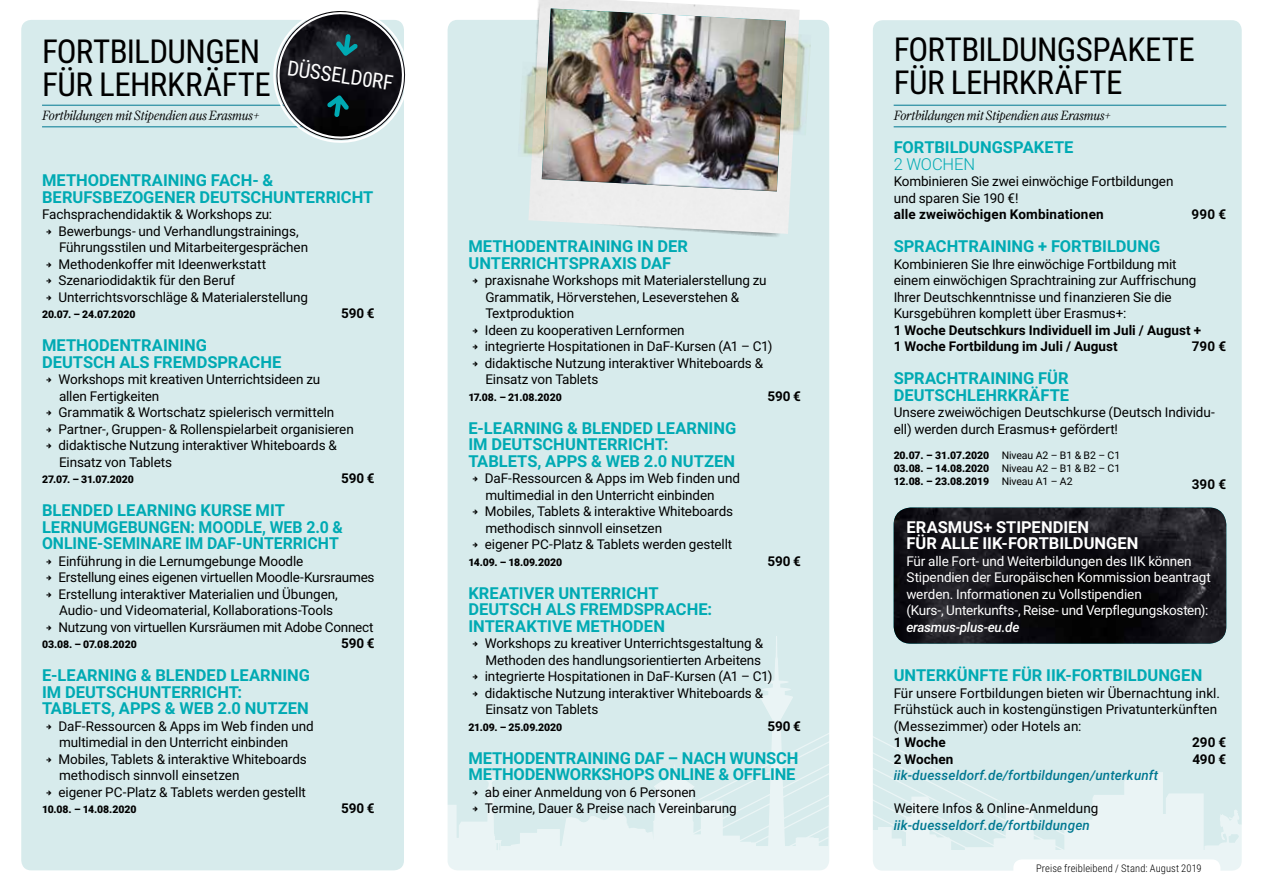
<style>
.page{position:relative;width:1263px;height:893px;background:#fff}
.page>*{position:absolute;margin:0;border:0;box-sizing:border-box;transform-origin:0 0}
.t1{font:33px/33px "Roboto Condensed";letter-spacing:-.015em;color:#000}
.t2{font:20.85px "Roboto Condensed";color:#fff}
.t3{font:700 16.5px/16.5px "Roboto";color:#00aab3}
.t4{font:700 16.5px/16.5px "Roboto";color:#fff}
.t5{font:300 16.5px "Roboto";letter-spacing:-.01em;color:#00aab3}
.t6{font:13.5px/16.5px "Roboto";letter-spacing:-.01em;color:#000}
.t7{font:13.5px/16.5px "Roboto";letter-spacing:-.01em;color:#fff}
.t8{font:700 13.5px/16.5px "Roboto";letter-spacing:.005em;color:#000}
.t9{font:italic 500 13.5px "Roboto";letter-spacing:.01em;color:#007891}
.t10{font:italic 300 13.5px "Farnham Display";letter-spacing:-.02em;color:#000}
.t11{font:italic 500 13.5px "Roboto";letter-spacing:-.02em;color:#fff}
.t12{font:900 10.5px/12.8px "Roboto";letter-spacing:-.01em;color:#000;text-align:justify}
.t13{font:300 10.5px "Roboto Condensed";letter-spacing:.01em;color:#000}
.s1{font-weight:400}
</style>
<div class="page">
<div style="left:873px;top:20px;width:369px;height:851px;background:#d7ebec;border-radius:10px"></div>
<div style="left:448px;top:20px;width:381px;height:850px;background:#d7ebec;border-radius:10px"></div>
<svg style="left:25px;top:636px;width:1217px;height:235px"></svg>
<div style="left:21px;top:20px;width:383px;height:850px;background:#d7ebec;border-radius:10px"></div>
<img style="left:528px;top:9px;width:272px;height:225px">
<svg style="left:529px;top:0;width:258px;height:237px"></svg>
<img style="left:541px;top:7px;width:246px;height:186px">
<img style="left:769px;top:33px;width:42px;height:103px">
<img style="left:522px;top:62px;width:35px;height:96px">
<img style="left:894px;top:508px;width:332px;height:136px">
<hr style="left:894px;top:105px;width:332px;height:1px;background:#007891">
<hr style="left:894px;top:127px;width:332px;height:1px;background:#007891">
<hr style="left:42px;top:105px;width:333px;height:1px;background:#007891">
<hr style="left:42px;top:127px;width:333px;height:1px;background:#007891">
<svg style="left:267px;top:11px;width:139px;height:132px"></svg>
<div style="left:1013px;top:859px;width:207px;height:27px;background:#fff;border-radius:9px"></div>
<svg style="left:21px;top:538px;width:482px;height:328px"></svg>
<h1 class="t1" style="left:42px;top:34px;width:230px">FORTBILDUNGEN<br>FÜR LEHRKRÄFTE</h1>
<h2 class="t2" style="left:289px;top:53px;width:108px;rotate:8deg">DÜSSELD0RF</h2>
<h1 class="t1" style="left:894px;top:32px;width:303px">FORTBILDUNGSPAKETE<br>FÜR LEHRKRÄFTE</h1>
<p class="t10" style="left:42px;top:108px;width:219px">Fortbildungen mit Stipendien aus Erasmus+</p>
<p class="t10" style="left:894px;top:108px;width:219px">Fortbildungen mit Stipendien aus Erasmus+</p>
<p class="t3" style="left:42px;top:172px;width:333px">METHODENTRAINING FACH- &amp;<br>BERUFSBEZOGENER DEUTSCHUNTERRICHT</p>
<p class="t6" style="left:58px;top:206px;width:251px;text-indent:-16px">Fachsprachendidaktik &amp; Workshops zu:<br>Bewerbungs- und Verhandlungstrainings, Führungsstilen und Mitarbeitergesprächen Methodenkoffer mit Ideenwerkstatt Szenariodidaktik für den Beruf Unterrichtsvorschläge &amp; Materialerstellung</p>
<p class="t12" style="left:42px;top:308px;width:95px">20.07. – 24.07.2020</p>
<p class="t8" style="left:341px;top:305px;width:35px">590 €</p>
<p class="t3" style="left:42px;top:337px;width:241px">METHODENTRAINING<br>DEUTSCH ALS FREMDSPRACHE</p>
<p class="t6" style="left:58px;top:371px;width:297px">Workshops mit kreativen Unterrichtsideen zu<br>allen Fertigkeiten<br>Grammatik &amp; Wortschatz spielerisch vermitteln Partner-, Gruppen- &amp; Rollenspielarbeit organisieren didaktische Nutzung interaktiver Whiteboards &amp; Einsatz von Tablets</p>
<p class="t12" style="left:42px;top:473px;width:93px">27.07. – 31.07.2020</p>
<p class="t8" style="left:341px;top:470px;width:35px">590 €</p>
<p class="t3" style="left:42px;top:502px;width:302px">BLENDED LEARNING KURSE MIT<br>LERNUMGEBUNGEN: MOODLE, WEB 2.0 &amp;<br>ONLINE-SEMINARE IM DAF-UNTERRICHT</p>
<p class="t6" style="left:58px;top:552px;width:317px">Einführung in die Lernumgebunge Moodle<br>Erstellung eines eigenen virtuellen Moodle-Kursraumes Erstellung interaktiver Materialien und Übungen, Audio- und Videomaterial, Kollaborations-Tools Nutzung von virtuellen Kursräumen mit Adobe Connect</p>
<p class="t12" style="left:42px;top:638px;width:96px">03.08. – 07.08.2020</p>
<p class="t8" style="left:341px;top:635px;width:35px">590 €</p>
<p class="t3" style="left:42px;top:667px;width:269px">E-LEARNING &amp; BLENDED LEARNING<br>IM DEUTSCHUNTERRICHT:<br>TABLETS, APPS &amp; WEB 2.0 NUTZEN</p>
<p class="t6" style="left:58px;top:717px;width:257px">DaF-Ressourcen &amp; Apps im Web finden und multimedial in den Unterricht einbinden Mobiles, Tablets &amp; interaktive Whiteboards methodisch sinnvoll einsetzen<br>eigener PC-Platz &amp; Tablets werden gestellt</p>
<p class="t12" style="left:42px;top:803px;width:96px">10.08. – 14.08.2020</p>
<p class="t8" style="left:341px;top:800px;width:35px">590 €</p>
<p class="t3" style="left:468px;top:238px;width:221px">METHODENTRAINING IN DER<br>UNTERRICHTSPRAXIS DAF</p>
<p class="t6" style="left:485px;top:272px;width:289px">praxisnahe Workshops mit Materialerstellung zu Grammatik, Hörverstehen, Leseverstehen &amp; Textproduktion<br>Ideen zu kooperativen Lernformen<br>integrierte Hospitationen in DaF-Kursen (A1 – C1) didaktische Nutzung interaktiver Whiteboards &amp; Einsatz von Tablets</p>
<p class="t12" style="left:468px;top:390px;width:95px">17.08. – 21.08.2020</p>
<p class="t8" style="left:767px;top:387px;width:35px">590 €</p>
<p class="t3" style="left:468px;top:419px;width:269px">E-LEARNING &amp; BLENDED LEARNING<br>IM DEUTSCHUNTERRICHT:<br>TABLETS, APPS &amp; WEB 2.0 NUTZEN</p>
<p class="t6" style="left:485px;top:470px;width:257px">DaF-Ressourcen &amp; Apps im Web finden und multimedial in den Unterricht einbinden Mobiles, Tablets &amp; interaktive Whiteboards methodisch sinnvoll einsetzen<br>eigener PC-Platz &amp; Tablets werden gestellt</p>
<p class="t12" style="left:468px;top:555px;width:95px">14.09. – 18.09.2020</p>
<p class="t8" style="left:767px;top:552px;width:35px">590 €</p>
<p class="t3" style="left:468px;top:584px;width:245px">KREATIVER UNTERRICHT<br>DEUTSCH ALS FREMDSPRACHE:<br>INTERAKTIVE METHODEN</p>
<p class="t6" style="left:485px;top:635px;width:289px">Workshops zu kreativer Unterrichtsgestaltung &amp; Methoden des handlungsorientierten Arbeitens integrierte Hospitationen in DaF-Kursen (A1 – C1) didaktische Nutzung interaktiver Whiteboards &amp; Einsatz von Tablets</p>
<p class="t12" style="left:468px;top:720px;width:95px">21.09. – 25.09.2020</p>
<p class="t8" style="left:767px;top:717px;width:35px">590 €</p>
<p class="t3" style="left:468px;top:749px;width:331px">METHODENTRAINING DAF – NACH WUNSCH<br>METHODENWORKSHOPS ONLINE &amp; OFFLINE</p>
<p class="t6" style="left:485px;top:783px;width:254px">ab einer Anmeldung von 6 Personen<br>Termine, Dauer &amp; Preise nach Vereinbarung</p>
<p class="t3" style="left:894px;top:139px;width:181px">FORTBILDUNGSPAKETE</p>
<p class="t5" style="left:894px;top:152px;width:83px">2 WOCHEN</p>
<p class="t6" style="left:894px;top:173px;width:281px">Kombinieren Sie zwei einwöchige Fortbildungen und sparen Sie 190 €!</p>
<p class="t8" style="left:894px;top:206px;width:212px">alle zweiwöchigen Kombinationen</p>
<p class="t8" style="left:1191px;top:206px;width:36px">990 €</p>
<p class="t3" style="left:894px;top:238px;width:268px">SPRACHTRAINING + FORTBILDUNG</p>
<p class="t6" style="left:894px;top:255px;width:304px">Kombinieren Sie Ihre einwöchige Fortbildung mit einem einwöchigen Sprachtraining zur Auffrischung Ihrer Deutschkenntnisse und finanzieren Sie die Kursgebühren komplett über Erasmus+:</p>
<p class="t8" style="left:894px;top:321px;width:309px">1 Woche Deutschkurs Individuell im Juli / August +<br>1 Woche Fortbildung im Juli / August</p>
<p class="t8" style="left:1192px;top:338px;width:36px">790 €</p>
<p class="t3" style="left:894px;top:370px;width:177px">SPRACHTRAINING FÜR<br>DEUTSCHLEHRKRÄFTE</p>
<p class="t6" style="left:894px;top:404px;width:323px">Unsere zweiwöchigen Deutschkurse (Deutsch Individu&shy;ell) werden durch Erasmus+ gefördert!</p>
<p class="t12" style="left:894px;top:449px;width:228px">20.07. – 31.07.2020 <span class="s1">Niveau A2 – B1 &amp; B2 – C1<br></span>03.08. – 14.08.2020 <span class="s1">Niveau A2 – B1 &amp; B2 – C1<br></span>12.08. – 23.08.2019 <span class="s1">Niveau A1 – A2</span></p>
<p class="t8" style="left:1192px;top:476px;width:36px">390 €</p>
<p class="t4" style="left:906px;top:518px;width:234px">ERASMUS+ STIPENDIEN<br>FÜR ALLE IIK-FORTBILDUNGEN</p>
<p class="t7" style="left:906px;top:552px;width:306px">Für alle Fort- und Weiterbildungen des IIK können Stipendien der Europäischen Kommission beantragt werden. Informationen zu Vollstipendien<br>(Kurs-, Unterkunfts-, Reise- und Verpflegungskosten):</p>
<p class="t11" style="left:906px;top:617px;width:114px">erasmus-plus-eu.de</p>
<p class="t3" style="left:894px;top:667px;width:310px">UNTERKÜNFTE FÜR IIK-FORTBILDUNGEN</p>
<p class="t6" style="left:894px;top:684px;width:328px">Für unsere Fortbildungen bieten wir Übernachtung inkl.<br>Frühstück auch in kostengünstigen Privatunterkünften (Messezimmer) oder Hotels an:</p>
<p class="t8" style="left:894px;top:734px;width:54px">1 Woche</p>
<p class="t8" style="left:1192px;top:734px;width:36px">290 €</p>
<p class="t8" style="left:894px;top:750px;width:61px">2 Wochen</p>
<p class="t8" style="left:1192px;top:750px;width:35px">490 €</p>
<p class="t9" style="left:894px;top:766px;width:266px">iik-duesseldorf.de/fortbildungen/unterkunft</p>
<p class="t6" style="left:894px;top:800px;width:206px">Weitere Infos &amp; Online-Anmeldung</p>
<p class="t9" style="left:894px;top:815px;width:198px">iik-duesseldorf.de/fortbildungen</p>
<p class="t13" style="left:1036px;top:861px;width:167px">Preise freibleibend / Stand: August 2019</p>
</div>
